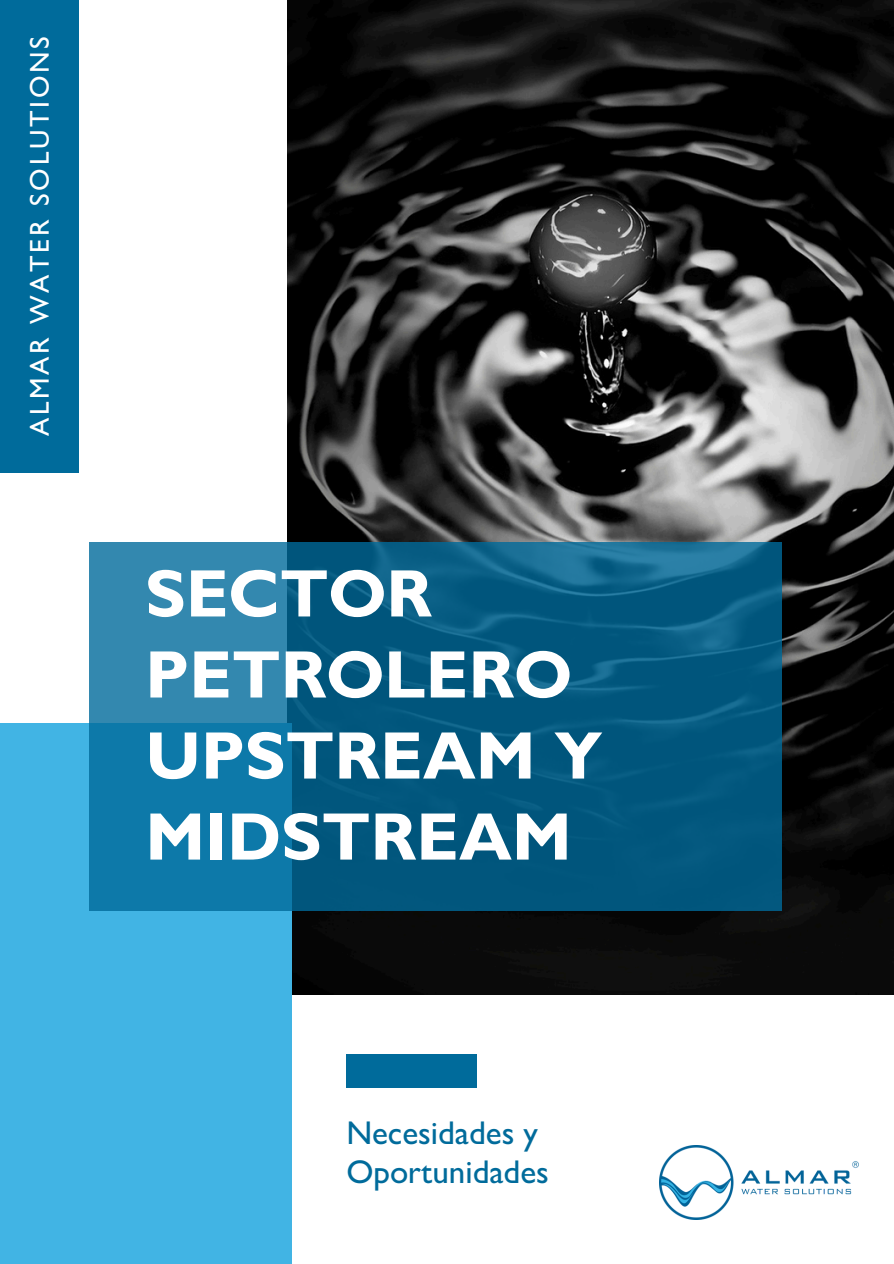
<style>
.page{position:relative;width:894px;height:1264px;background:#fff}
.page>*{position:absolute;margin:0;border:0;box-sizing:border-box;transform-origin:0 0}
.t1{font:700 67.5px/81px "Gill Sans";color:#fff}
.t2{font:500 33px/39.3px "Gill Sans";color:#006b9b}
.t3{font:500 27.3px "Gill Sans";letter-spacing:.1em;color:#fff}
</style>
<div class="page">
<img style="left:287px;top:0;width:606px;height:994px">
<div style="left:0;top:723px;width:291px;height:540px;background:#41b4e4"></div>
<svg style="left:89px;top:542px;width:693px;height:369px;background:#0e6790"></svg>
<div style="left:0;top:0;width:78px;height:472px;background:#006b9b"></div>
<div style="left:346px;top:1053px;width:131px;height:34px;background:#006b9b"></div>
<img style="left:659px;top:1145px;width:199px;height:74px">
<h2 class="t3" style="left:30px;top:436px;width:402px;rotate:-90deg">ALMAR WATER SOLUTIONS</h2>
<h1 class="t1" style="left:145px;top:563px;width:458px">SECTOR<br>PETROLERO<br>UPSTREAM Y<br>MIDSTREAM</h1>
<p class="t2" style="left:346px;top:1117px;width:204px">Necesidades y<br>Oportunidades</p>
</div>
